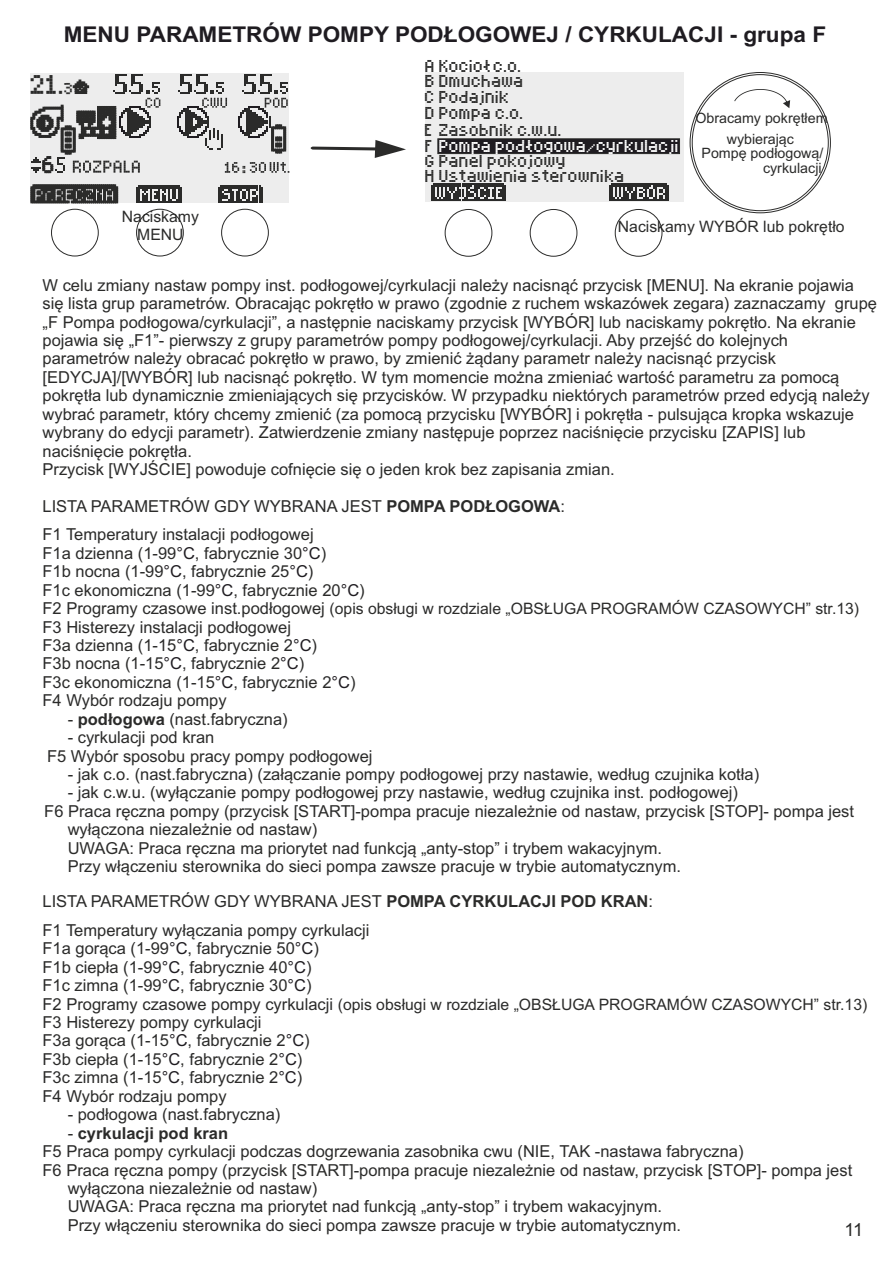
<style>
.page{position:relative;width:893px;height:1263px;background:#fff}
.page>*{position:absolute;margin:0;border:0;box-sizing:border-box;transform-origin:0 0}
.t1{font:700 21.75px "Arial";color:#1f1c21;scale:1.04 1}
.t2{font:18px "Arial";color:#2b2b2a}
.t3{font:16.5px/18.5px "Arial";color:#2b2b2a}
.t4{font:16.5px "Arial";color:#1f1c21}
.t5{font:700 16.5px "Arial";color:#2b2b2a}
.t6{font:15.75px/17.5px "Arial";color:#2b2b2a;text-align:center}
.t7{font:14.25px/20.4px "Arial";color:#2b2b2a;text-align:center}
.t8{font:13.65px "Font 8 dogm";color:#2b2b2a}
.t9{font:8.7px/16px "Font 8 dogm";color:#2b2b2a}
.t10{font:8.7px "Font 8 dogm";color:#fff}
.s1{font-size:8.1px}
.s2{color:#2b2b2a}
.s3{font-size:15px}
.s4{font-weight:700}
.s5{font-size:16.5px}
.s6{font-weight:400}
</style>
<div class="page">
<div style="left:425px;top:72px;width:258px;height:129px;background:#ededed"></div>
<svg style="left:431px;top:183px;width:75px;height:18px"></svg>
<svg style="left:609px;top:183px;width:60px;height:18px"></svg>
<div style="left:437px;top:138px;width:243px;height:16px;background:#1f1c21;border:1px solid #2b2b2a"></div>
<svg style="left:734px;top:89px;width:56px;height:19px"></svg>
<div style="left:51px;top:209px;width:47px;height:47px;background:#fff;border:1px solid #2b2b2a;border-radius:50%"></div>
<div style="left:136px;top:209px;width:47px;height:47px;background:#fff;border:1px solid #2b2b2a;border-radius:50%"></div>
<div style="left:221px;top:209px;width:48px;height:47px;background:#fff;border:1px solid #2b2b2a;border-radius:50%"></div>
<svg style="left:311px;top:140px;width:95px;height:18px"></svg>
<div style="left:445px;top:209px;width:47px;height:47px;background:#fff;border:1px solid #2b2b2a;border-radius:50%"></div>
<div style="left:530px;top:209px;width:47px;height:47px;background:#fff;border:1px solid #2b2b2a;border-radius:50%"></div>
<div style="left:615px;top:209px;width:47px;height:47px;background:#fff;border:1px solid #2b2b2a;border-radius:50%"></div>
<div style="left:31px;top:74px;width:258px;height:129px;background:#ededed"></div>
<svg style="left:218px;top:185px;width:44px;height:18px"></svg>
<svg style="left:136px;top:185px;width:46px;height:18px"></svg>
<svg style="left:225px;top:162px;width:64px;height:11px"></svg>
<svg style="left:238px;top:74px;width:50px;height:79px"></svg>
<svg style="left:177px;top:74px;width:50px;height:76px"></svg>
<svg style="left:31px;top:185px;width:87px;height:18px;background:#414140"></svg>
<svg style="left:31px;top:74px;width:129px;height:99px"></svg>
<h1 class="t1" style="left:64px;top:26px;width:735px">MENU PARAMETRÓW POMPY PODŁOGOWEJ / CYRKULACJI - grupa F</h1>
<p class="t8" style="left:31px;top:84px;width:45px">21.<span class="s1">3</span></p>
<p class="t9" style="left:425px;top:63px;width:98px">A Kocioł c.o.</p>
<p class="t9" style="left:425px;top:78px;width:100px">B Dmuchawa<br>C Podajnik</p>
<p class="t9" style="left:425px;top:127px;width:139px">E Zasobnik c.w.u.</p>
<p class="t9" style="left:425px;top:110px;width:100px">D Pompa c.o.</p>
<p class="t10" style="left:425px;top:146px;width:256px"><span class="s2">F</span> Pompa podłogowa<span class="s3">/</span>cyrkulacji</p>
<p class="t9" style="left:425px;top:158px;width:143px">G Panel pokojowy</p>
<p class="t9" style="left:425px;top:173px;width:201px">H Ustawienia sterownika</p>
<p class="t7" style="left:695px;top:109px;width:134px">Obracamy pokrętłem wybierając</p>
<p class="t7" style="left:701px;top:144px;width:123px">Pompę podłogową/</p>
<p class="t7" style="left:763px;top:159px;width:60px">cyrkulacji</p>
<p class="t6" style="left:122px;top:209px;width:79px">Naciskamy<br>MENU</p>
<p class="t6" style="left:618px;top:219px;width:228px">Naciskamy WYBÓR lub pokrętło</p>
<p class="t3" style="left:43px;top:277px;width:836px">W celu zmiany nastaw pompy inst. podłogowej/cyrkulacji należy nacisnąć przycisk [MENU]. Na ekranie pojawia się lista grup parametrów. Obracając pokrętło w prawo (zgodnie z ruchem wskazówek zegara) zaznaczamy grupę „F Pompa podłogowa/cyrkulacji”, a następnie naciskamy przycisk [WYBÓR] lub naciskamy pokrętło. Na ekranie pojawia się „F1”- pierwszy z grupy parametrów pompy podłogowej/cyrkulacji. Aby przejść do kolejnych parametrów należy obracać pokrętło w prawo, by zmienić żądany parametr należy nacisnąć przycisk [EDYCJA]/[WYBÓR] lub nacisnąć pokrętło. W tym momencie można zmieniać wartość parametru za pomocą pokrętła lub dynamicznie zmieniających się przycisków. W przypadku niektórych parametrów przed edycją należy wybrać parametr, który chcemy zmienić (za pomocą przycisku [WYBÓR] i pokrętła - pulsująca kropka wskazuje wybrany do edycji parametr). Zatwierdzenie zmiany następuje poprzez naciśnięcie przycisku [ZAPIS] lub naciśnięcie pokrętła.<br>Przycisk [WYJŚCIE] powoduje cofnięcie się o jeden krok bez zapisania zmian.</p>
<p class="t3" style="left:43px;top:493px;width:524px;line-height:28.5px">LISTA PARAMETRÓW GDY WYBRANA JEST <span class="s4">POMPA PODŁOGOWA</span>:<br>F1 Temperatury instalacji podłogowej</p>
<p class="t3" style="left:43px;top:545px;width:324px">F1a dzienna (1-99 , fabrycznie 30 )<br>F1b nocna (1-99 , fabrycznie 25 )<br>F1c ekonomiczna (1-99 , fabrycznie 20 )</p>
<p class="t6" style="left:43px;top:601px;width:818px"><span class="s5">F2 Programy czasowe inst.podłogowej</span> (opis obsługi w rozdziale „OBSŁUGA PROGRAMÓW CZASOWYCH” str.13)</p>
<p class="t3" style="left:43px;top:619px;width:315px">F3 Histerezy instalacji podłogowej<br>F3a dzienna (1-15 , fabrycznie 2 )<br>F3b nocna (1-15 , fabrycznie 2 )<br>F3c ekonomiczna (1-15 , fabrycznie 2 )<br>F4 Wybór rodzaju pompy</p>
<p class="t3" style="left:68px;top:711px;width:222px">- <span class="s4">podłogowa</span> (nast.fabryczna)</p>
<p class="t3" style="left:47px;top:730px;width:327px;text-indent:21px">- cyrkulacji pod kran<br>F5 Wybór sposobu pracy pompy podłogowej</p>
<p class="t3" style="left:68px;top:766px;width:693px">- jak c.o. (nast.fabryczna) (załączanie pompy podłogowej przy nastawie, według czujnika kotła)</p>
<p class="t3" style="left:68px;top:785px;width:672px">- jak c.w.u. (wyłączanie pompy podłogowej przy nastawie, według czujnika inst. podłogowej)</p>
<p class="t3" style="left:44px;top:803px;width:811px">F6 Praca ręczna pompy (przycisk [START]-pompa pracuje niezależnie od nastaw, przycisk [STOP]- pompa jest</p>
<p class="t3" style="left:68px;top:822px;width:251px">wyłączona niezależnie od nastaw)</p>
<p class="t3" style="left:68px;top:840px;width:596px">UWAGA: Praca ręczna ma priorytet nad funkcją „anty-stop” i trybem wakacyjnym.</p>
<p class="t3" style="left:68px;top:859px;width:615px">Przy włączeniu sterownika do sieci pompa zawsze pracuje w trybie automatycznym.</p>
<p class="t3" style="left:43px;top:889px;width:612px;line-height:28.5px">LISTA PARAMETRÓW GDY WYBRANA JEST <span class="s4">POMPA CYRKULACJI POD KRAN</span>:<br>F1 Temperatury wyłączania pompy cyrkulacji</p>
<p class="t3" style="left:43px;top:941px;width:278px">F1a gorąca (1-99 , fabrycznie 50 )<br>F1b ciepła (1-99 , fabrycznie 40 )<br>F1c zimna (1-99 , fabrycznie 30 )</p>
<p class="t6" style="left:43px;top:997px;width:826px"><span class="s5">F2 Programy czasowe pompy cyrkulacji</span> (opis obsługi w rozdziale „OBSŁUGA PROGRAMÓW CZASOWYCH” str.13)</p>
<p class="t3" style="left:43px;top:1014px;width:269px">F3 Histerezy pompy cyrkulacji<br>F3a gorąca (1-15 , fabrycznie 2 )<br>F3b ciepła (1-15 , fabrycznie 2 )<br>F3c zimna (1-15 , fabrycznie 2 )<br>F4 Wybór rodzaju pompy</p>
<p class="t3" style="left:68px;top:1107px;width:214px">- podłogowa (nast.fabryczna)</p>
<p class="t5" style="left:68px;top:1126px;width:162px"><span class="s6">-</span> cyrkulacji pod kran</p>
<p class="t3" style="left:43px;top:1143px;width:702px">F5 Praca pompy cyrkulacji podczas dogrzewania zasobnika cwu (NIE, TAK -nastawa fabryczna)</p>
<p class="t3" style="left:43px;top:1162px;width:811px">F6 Praca ręczna pompy (przycisk [START]-pompa pracuje niezależnie od nastaw, przycisk [STOP]- pompa jest</p>
<p class="t3" style="left:68px;top:1180px;width:251px">wyłączona niezależnie od nastaw)</p>
<p class="t3" style="left:68px;top:1199px;width:596px">UWAGA: Praca ręczna ma priorytet nad funkcją „anty-stop” i trybem wakacyjnym.</p>
<p class="t3" style="left:68px;top:1217px;width:615px">Przy włączeniu sterownika do sieci pompa zawsze pracuje w trybie automatycznym.</p>
<p class="t4" style="left:176px;top:547px;width:20px">°C</p>
<p class="t4" style="left:302px;top:547px;width:20px">°C</p>
<p class="t4" style="left:164px;top:565px;width:20px">°C</p>
<p class="t4" style="left:289px;top:565px;width:20px">°C</p>
<p class="t4" style="left:215px;top:584px;width:20px">°C</p>
<p class="t4" style="left:341px;top:584px;width:20px">°C</p>
<p class="t4" style="left:176px;top:639px;width:20px">°C</p>
<p class="t4" style="left:293px;top:639px;width:20px">°C</p>
<p class="t4" style="left:164px;top:657px;width:20px">°C</p>
<p class="t4" style="left:280px;top:657px;width:20px">°C</p>
<p class="t4" style="left:215px;top:676px;width:20px">°C</p>
<p class="t4" style="left:332px;top:676px;width:20px">°C</p>
<p class="t4" style="left:169px;top:942px;width:20px">°C</p>
<p class="t4" style="left:295px;top:942px;width:20px">°C</p>
<p class="t4" style="left:162px;top:961px;width:20px">°C</p>
<p class="t4" style="left:288px;top:961px;width:20px">°C</p>
<p class="t4" style="left:162px;top:979px;width:20px">°C</p>
<p class="t4" style="left:288px;top:979px;width:20px">°C</p>
<p class="t4" style="left:169px;top:1034px;width:20px">°C</p>
<p class="t4" style="left:286px;top:1034px;width:20px">°C</p>
<p class="t4" style="left:162px;top:1053px;width:20px">°C</p>
<p class="t4" style="left:278px;top:1053px;width:20px">°C</p>
<p class="t4" style="left:162px;top:1071px;width:20px">°C</p>
<p class="t4" style="left:278px;top:1071px;width:20px">°C</p>
<p class="t2" style="left:844px;top:1223px;width:20px">11</p>
</div>
